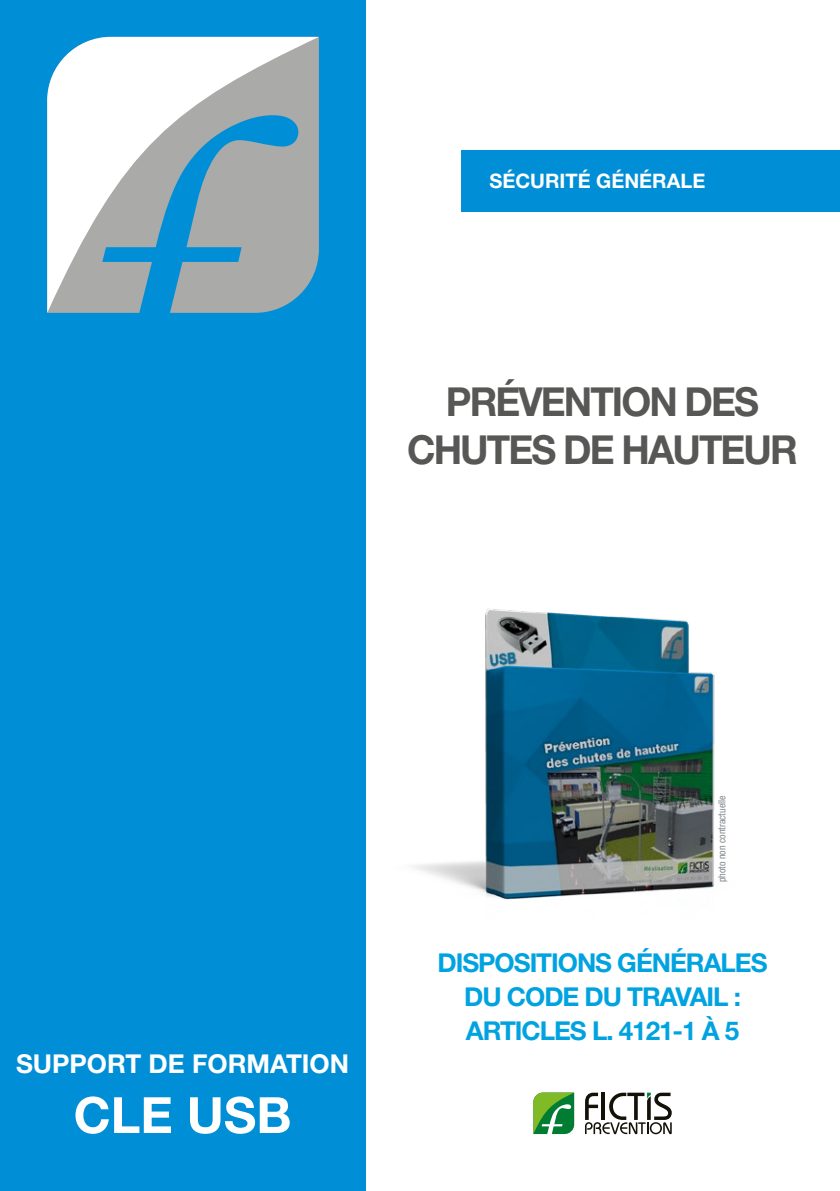
<style>
.page{position:relative;width:840px;height:1191px;background:#fff}
.page>*{position:absolute;margin:0;border:0;box-sizing:border-box;transform-origin:0 0}
.t1{font:700 50px "Helvetica Neue LT Std";color:#fff}
.t2{font:700 40px/48px "Helvetica Neue LT Std";letter-spacing:-.05em;color:#575756;text-align:center;scale:.96 1}
.t3{font:700 26px/34px "Helvetica Neue LT Std";letter-spacing:-.04em;color:#00a3e0;text-align:center}
.t4{font:700 26px "Helvetica Neue LT Std";color:#fff}
.t5{font:700 20px "Helvetica Neue LT Std";color:#fff}
.t6{font:condensed 10px "Helvetica Neue";color:#82878b}
</style>
<div class="page">
<img style="left:365px;top:465px;width:350px;height:453px">
<div style="left:0;top:0;width:365px;height:1191px;background:#008fd6"></div>
<svg style="left:47px;top:37px;width:272px;height:276px;background:#b0c3cc"></svg>
<div style="left:461px;top:150px;width:378px;height:62px;background:#008fd6"></div>
<svg style="left:533px;top:1092px;width:41px;height:42px;background:#4fa34b"></svg>
<svg style="left:585px;top:1092px;width:86px;height:42px"></svg>
<p class="t5" style="left:489px;top:169px;width:217px">SÉCURITÉ GÉNÉRALE</p>
<h2 class="t2" style="left:407px;top:377px;width:408px">PRÉVENTION DES<br>CHUTES DE HAUTEUR</h2>
<p class="t4" style="left:16px;top:1047px;width:334px">SUPPORT DE FORMATION</p>
<h1 class="t1" style="left:74px;top:1084px;width:219px">CLE USB</h1>
<p class="t6" style="left:715px;top:882px;width:88px;rotate:-90deg">photo non contractuelle</p>
<p class="t3" style="left:437px;top:945px;width:331px">DISPOSITIONS GÉNÉRALES<br>DU CODE DU TRAVAIL :<br>ARTICLES L. 4121-1 À 5</p>
</div>
